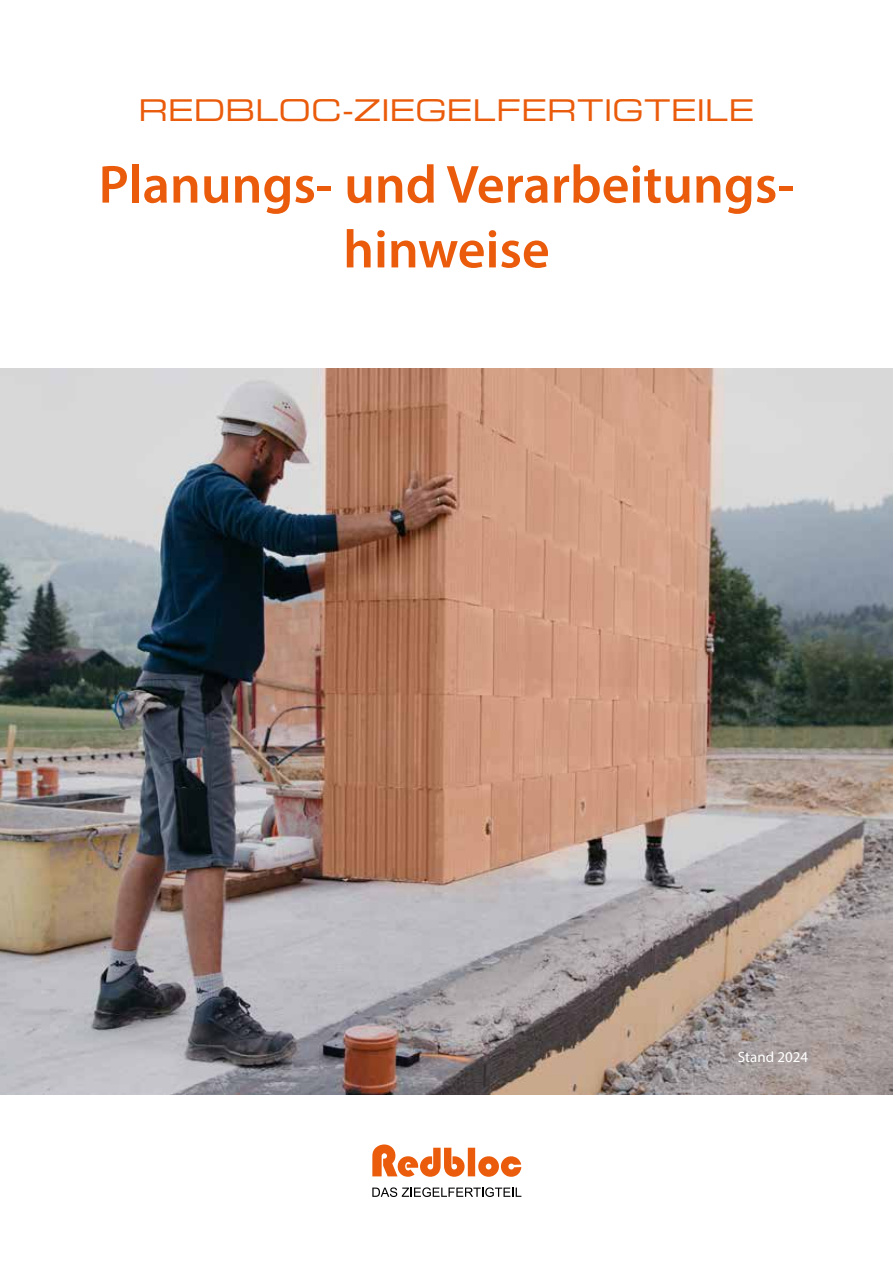
<style>
.page{position:relative;width:893px;height:1263px;background:#fff}
.page>*{position:absolute;margin:0;border:0;box-sizing:border-box;transform-origin:0 0}
.t1{font:600 54px/64.8px "Myriad Pro";color:#ea5b0b;text-align:center}
.t2{font:30px "Eurostile LT Std Ex 2";color:#ea5b0b}
.t3{font:15px "Myriad Pro";color:#fff}
</style>
<div class="page">
<img style="left:0;top:369px;width:893px;height:725px">
<svg style="left:372px;top:1144px;width:149px;height:33px"></svg>
<svg style="left:372px;top:1187px;width:149px;height:10px"></svg>
<p class="t2" style="left:139px;top:90px;width:617px">REDBLOC-ZIEGELFERTIGTEILE</p>
<p class="t1" style="left:99px;top:151px;width:697px">Planungs- und Verarbeitungs&shy;hinweise</p>
<p class="t3" style="left:738px;top:1048px;width:72px">Stand 2024</p>
</div>
